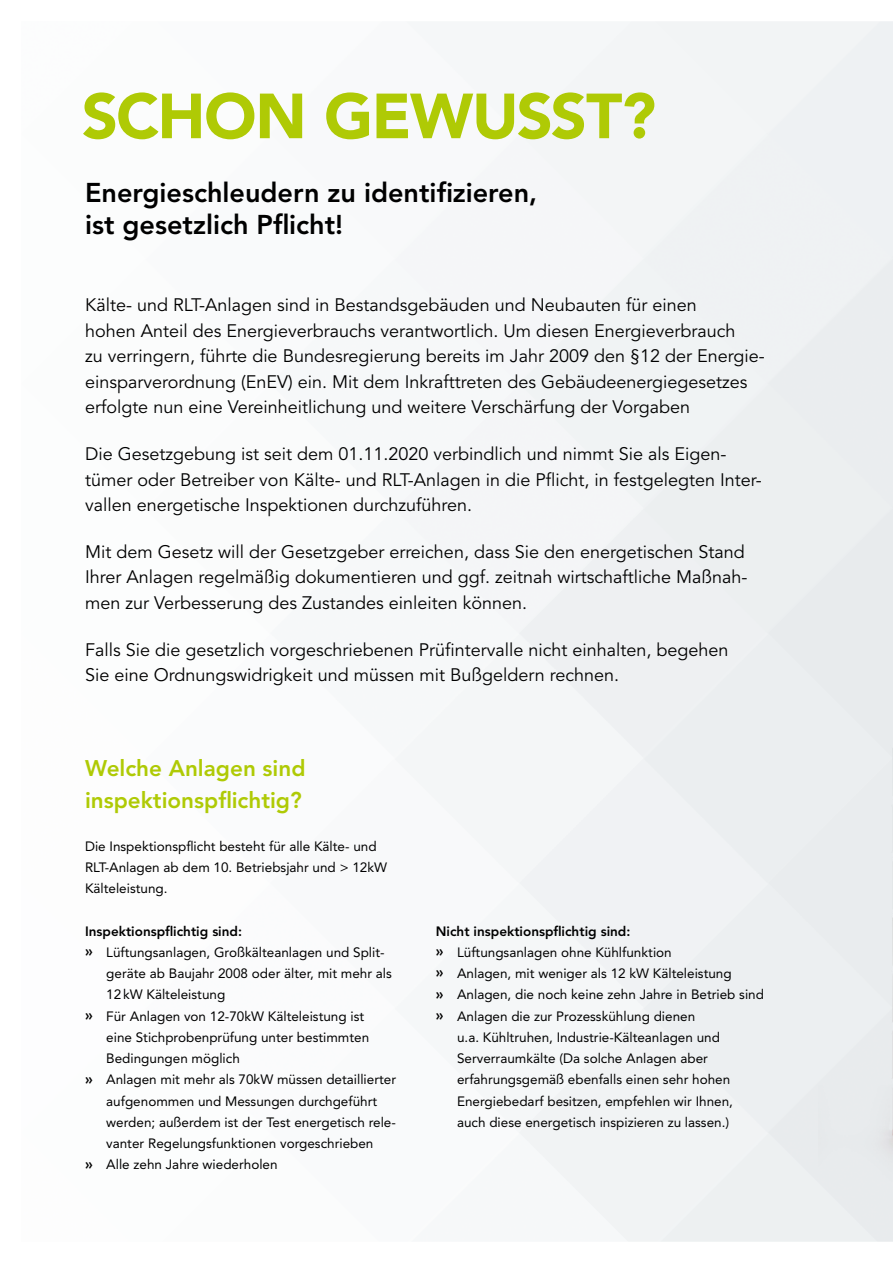
<style>
.page{position:relative;width:893px;height:1263px;background:#fff}
.page>*{position:absolute;margin:0;border:0;box-sizing:border-box;transform-origin:0 0}
.t1{font:900 63px "Avenir LT Std";letter-spacing:-.02em;color:#afca05}
.t2{font:800 27px/32px "Avenir LT Std";color:#000}
.t3{font:800 22.5px/32px "Avenir LT Std";color:#afca05}
.t4{font:18px/25.5px "Avenir LT Std";color:#000}
.t5{font:13.5px/21.3px "Avenir LT Std";color:#000}
.t6{font:800 13.5px "Avenir LT Std";color:#000}
.s1{font-weight:800;font-size:14.85px}
</style>
<div class="page">
<div style="left:395px;top:21px;width:498px;height:1221px;background:#f0f3f4"></div>
<h1 class="t1" style="left:82px;top:78px;width:576px">SCHON GEWUSST?</h1>
<h2 class="t2" style="left:85px;top:177px;width:454px">Energieschleudern zu identifizieren, ist gesetzlich Pflicht!</h2>
<p class="t4" style="left:85px;top:293px;width:681px">Kälte- und RLT-Anlagen sind in Bestandsgebäuden und Neubauten für einen<br>hohen Anteil des Energieverbrauchs verantwortlich. Um diesen Energieverbrauch<br>zu verringern, führte die Bundesregierung bereits im Jahr 2009 den §12 der Energie&shy;einsparverordnung (EnEV) ein. Mit dem Inkrafttreten des Gebäudeenergiegesetzes erfolgte nun eine Vereinheitlichung und weitere Verschärfung der Vorgaben</p>
<p class="t4" style="left:85px;top:442px;width:678px">Die Gesetzgebung ist seit dem 01.11.2020 verbindlich und nimmt Sie als Eigen&shy;tümer oder Betreiber von Kälte- und RLT-Anlagen in die Pflicht, in festgelegten Inter&shy;vallen energetische Inspektionen durchzuführen.</p>
<p class="t4" style="left:85px;top:539px;width:664px">Mit dem Gesetz will der Gesetzgeber erreichen, dass Sie den energetischen Stand<br>Ihrer Anlagen regelmäßig dokumentieren und ggf. zeitnah wirtschaftliche Maßnah&shy;men zur Verbesserung des Zustandes einleiten können.</p>
<p class="t4" style="left:85px;top:637px;width:645px">Falls Sie die gesetzlich vorgeschriebenen Prüfintervalle nicht einhalten, begehen<br>Sie eine Ordnungswidrigkeit und müssen mit Bußgeldern rechnen.</p>
<p class="t3" style="left:85px;top:752px;width:222px">Welche Anlagen sind inspektionspflichtig?</p>
<p class="t5" style="left:85px;top:835px;width:304px">Die Inspektionspflicht besteht für alle Kälte- und<br>RLT-Anlagen ab dem 10. Betriebsjahr und &gt; 12kW<br>Kälteleistung.</p>
<p class="t6" style="left:85px;top:923px;width:159px">Inspektionspflichtig sind:</p>
<p class="t5" style="left:85px;top:941px;width:301px"><span class="s1">»</span> Lüftungsanlagen, Großkälteanlagen und Split-</p>
<p class="t5" style="left:106px;top:963px;width:287px">geräte ab Baujahr 2008 oder älter, mit mehr als</p>
<p class="t5" style="left:106px;top:984px;width:120px">12kW Kälteleistung</p>
<p class="t5" style="left:85px;top:1005px;width:281px"><span class="s1">»</span> Für Anlagen von 12-70kW Kälteleistung ist</p>
<p class="t5" style="left:106px;top:1027px;width:264px">eine Stichprobenprüfung unter bestimmten</p>
<p class="t5" style="left:106px;top:1048px;width:135px">Bedingungen möglich</p>
<p class="t5" style="left:85px;top:1069px;width:313px"><span class="s1">»</span> Anlagen mit mehr als 70kW müssen detaillierter</p>
<p class="t5" style="left:106px;top:1090px;width:272px">aufgenommen und Messungen durchgeführt</p>
<p class="t5" style="left:106px;top:1112px;width:291px">werden; außerdem ist der Test energetisch rele-</p>
<p class="t5" style="left:106px;top:1133px;width:269px">vanter Regelungsfunktionen vorgeschrieben</p>
<p class="t5" style="left:85px;top:1154px;width:194px"><span class="s1">»</span> Alle zehn Jahre wiederholen</p>
<p class="t6" style="left:436px;top:923px;width:196px">Nicht inspektionspflichtig sind:</p>
<p class="t5" style="left:436px;top:941px;width:237px"><span class="s1">»</span> Lüftungsanlagen ohne Kühlfunktion</p>
<p class="t5" style="left:436px;top:963px;width:297px"><span class="s1">»</span> Anlagen, mit weniger als 12 kW Kälteleistung</p>
<p class="t5" style="left:436px;top:984px;width:330px"><span class="s1">»</span> Anlagen, die noch keine zehn Jahre in Betrieb sind</p>
<p class="t5" style="left:436px;top:1005px;width:261px"><span class="s1">»</span> Anlagen die zur Prozesskühlung dienen</p>
<p class="t5" style="left:457px;top:1027px;width:264px">u.a. Kühltruhen, Industrie-Kälteanlagen und</p>
<p class="t5" style="left:457px;top:1048px;width:252px">Serverraumkälte (Da solche Anlagen aber</p>
<p class="t5" style="left:457px;top:1069px;width:275px">erfahrungsgemäß ebenfalls einen sehr hohen</p>
<p class="t5" style="left:457px;top:1090px;width:277px">Energiebedarf besitzen, empfehlen wir Ihnen,</p>
<p class="t5" style="left:457px;top:1112px;width:274px">auch diese energetisch inspizieren zu lassen.)</p>
</div>
